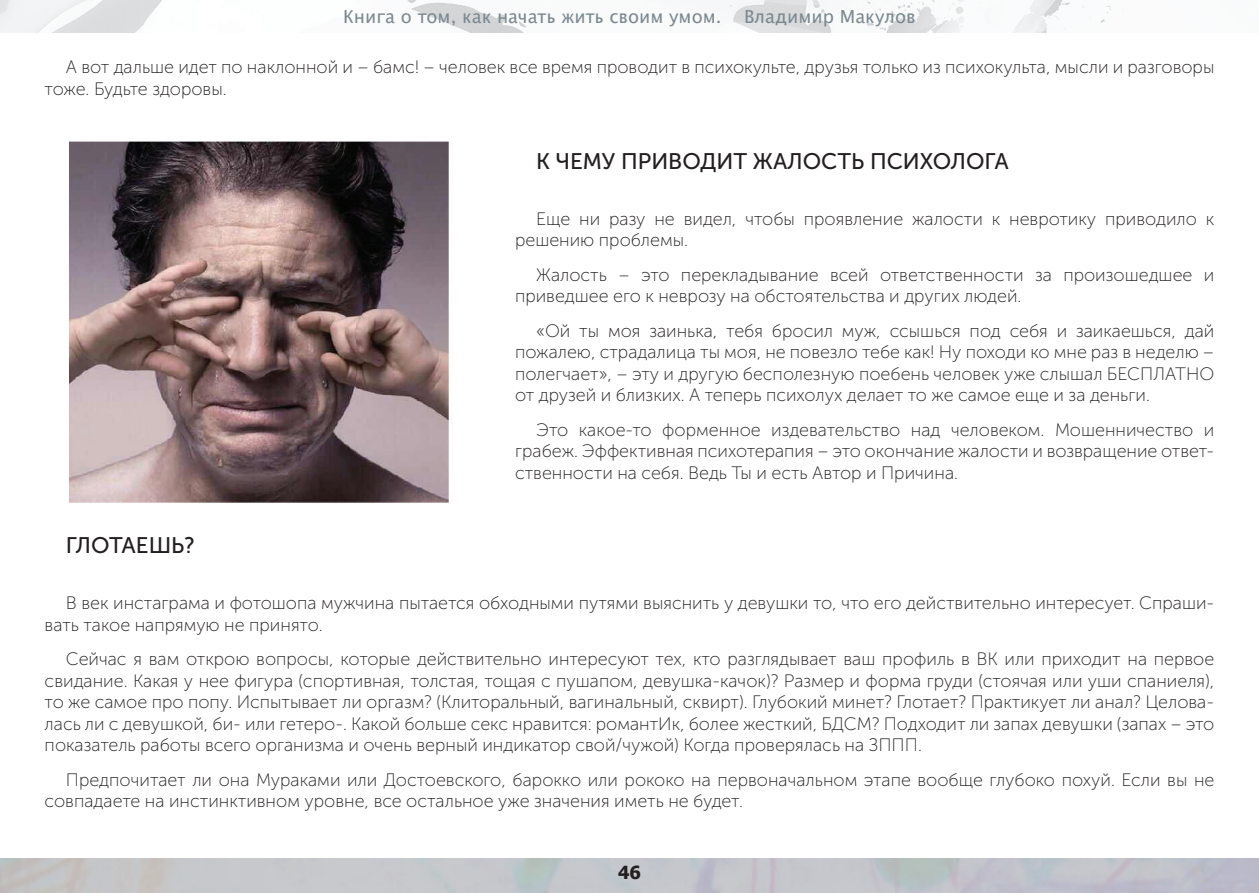
<style>
.page{position:relative;width:1259px;height:893px;background:#fff}
.page>*{position:absolute;margin:0;border:0;box-sizing:border-box;transform-origin:0 0}
.t1{font:22.5px "Museo Sans Cyrl 500";color:#231f20}
.t2{font:18px/21.6px "Museo Sans Cyrl 100";color:#231f20}
.t3{font:18px "Lucida Sans Unicode";color:#7c8991}
.t4{font:700 18px "Tahoma";color:#231f20}
</style>
<div class="page">
<img style="left:68px;top:141px;width:381px;height:362px">
<img style="left:0;top:0;width:1123px;height:33px">
<p class="t3" style="left:343px;top:3px;width:380px">Книга о том, как начать жить своим умом.</p>
<p class="t3" style="left:744px;top:3px;width:173px">Владимир Макулов</p>
<p class="t2" style="left:45px;top:56px;width:1171px;text-indent:21px">А вот дальше идет по наклонной и – бамс! – человек все время проводит в психокульте, друзья только из психокульта, мысли и разговоры тоже. Будьте здоровы.</p>
<p class="t1" style="left:66px;top:533px;width:130px">ГЛОТАЕШЬ?</p>
<p class="t1" style="left:536px;top:149px;width:474px">К ЧЕМУ ПРИВОДИТ ЖАЛОСТЬ ПСИХОЛОГА</p>
<p class="t2" style="left:515px;top:208px;width:701px;text-indent:21px">Еще ни разу не видел, чтобы проявление жалости к невротику приводило к решению проблемы.</p>
<p class="t2" style="left:515px;top:264px;width:701px;text-indent:21px">Жалость – это перекладывание всей ответственности за произошедшее и приведшее его к неврозу на обстоятельства и других людей.</p>
<p class="t2" style="left:515px;top:320px;width:701px;text-align:justify;text-indent:21px">«Ой ты моя заинька, тебя бросил муж, ссышься под себя и заикаешься, дай пожалею, страдалица ты моя, не повезло тебе как! Ну походи ко мне раз в неделю – полегчает», – эту и другую бесполезную поебень человек уже слышал БЕСПЛАТНО от друзей и близких. А теперь психолух делает то же самое еще и за деньги.</p>
<p class="t2" style="left:515px;top:419px;width:701px;text-align:justify;text-indent:21px">Это какое-то форменное издевательство над человеком. Мошенничество и грабеж. Эффективная психотерапия – это окончание жалости и возвращение ответ&shy;ственности на себя. Ведь Ты и есть Автор и Причина.</p>
<p class="t2" style="left:45px;top:592px;width:1171px;text-indent:21px">В век инстаграма и фотошопа мужчина пытается обходными путями выяснить у девушки то, что его действительно интересует. Спраши&shy;вать такое напрямую не принято.</p>
<p class="t2" style="left:45px;top:648px;width:1171px;text-align:justify;text-indent:21px">Сейчас я вам открою вопросы, которые действительно интересуют тех, кто разглядывает ваш профиль в ВК или приходит на первое свидание. Какая у нее фигура (спортивная, толстая, тощая с пушапом, девушка-качок)? Размер и форма груди (стоячая или уши спаниеля), то же самое про попу. Испытывает ли оргазм? (Клиторальный, вагинальный, сквирт). Глубокий минет? Глотает? Практикует ли анал? Целова&shy;лась ли с девушкой, би- или гетеро-. Какой больше секс нравится: романтИк, более жесткий, БДСМ? Подходит ли запах девушки (запах – это показатель работы всего организма и очень верный индикатор свой/чужой) Когда проверялась на ЗППП.</p>
<p class="t2" style="left:45px;top:769px;width:1171px;text-indent:21px">Предпочитает ли она Мураками или Достоевского, барокко или рококо на первоначальном этапе вообще глубоко похуй. Если вы не совпадаете на инстинктивном уровне, все остальное уже значения иметь не будет.</p>
<p class="t4" style="left:618px;top:860px;width:24px">46</p>
</div>
